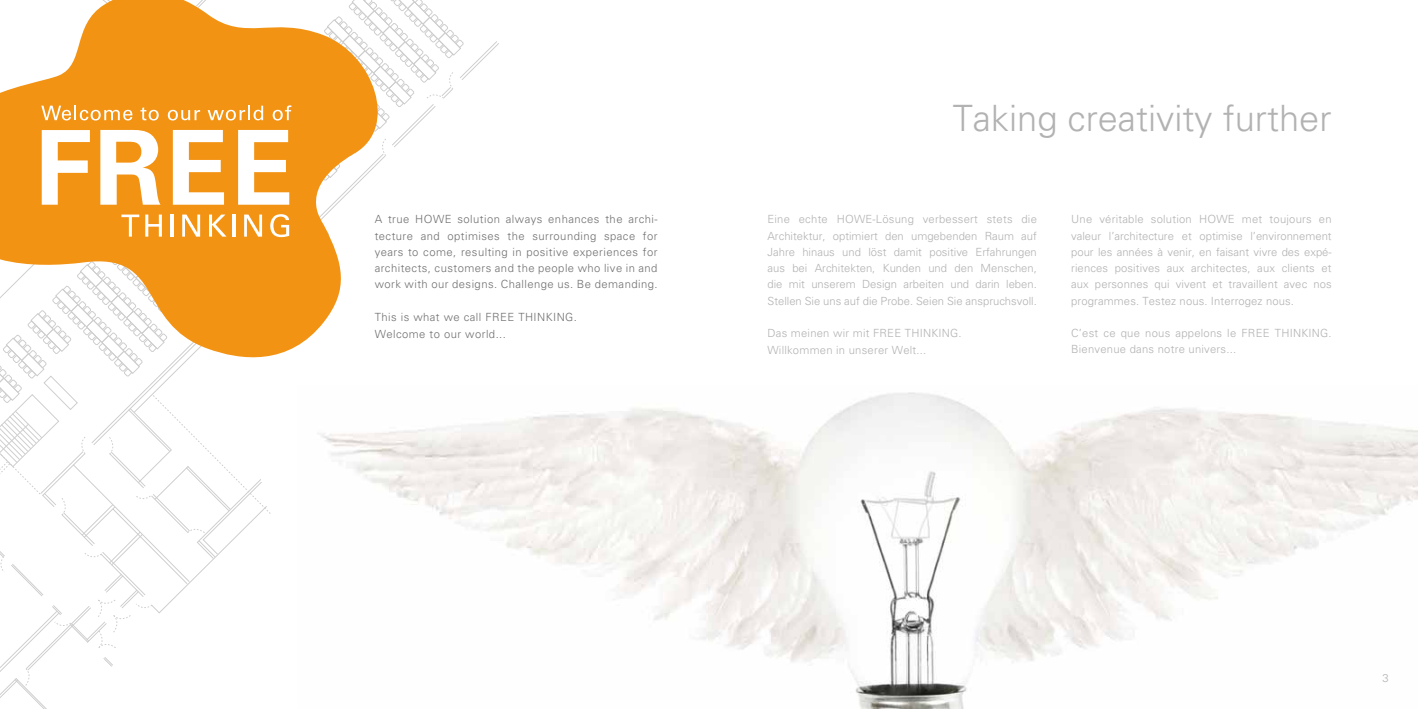
<style>
.page{position:relative;width:1418px;height:709px;background:#fff}
.page>*{position:absolute;margin:0;border:0;box-sizing:border-box;transform-origin:0 0}
.t1{font:300 36.25px "Univers";color:#b3b2b2}
.t2{font:300 11.25px/16.2px "Univers";letter-spacing:.02em;color:#b3b2b2;text-align:justify}
.t3{font:300 11.25px/16.2px "Univers";letter-spacing:.04em;color:#706f6f;text-align:justify}
</style>
<div class="page">
<svg style="left:0;top:0;width:499px;height:709px"></svg>
<img style="left:298px;top:385px;width:1119px;height:324px">
<svg style="left:1028px;top:442px;width:9px;height:47px"></svg>
<svg style="left:1028px;top:503px;width:9px;height:23px"></svg>
<svg style="left:1028px;top:540px;width:9px;height:35px"></svg>
<svg style="left:1028px;top:589px;width:9px;height:35px"></svg>
<p class="t3" style="left:375px;top:211px;width:284px">a true HowE solution always enhances the archi&shy;tecture and optimises the surrounding space for years to come, resulting in positive experiences for architects, customers and the people who live in and work with our designs. Challenge us. Be demanding.</p>
<p class="t3" style="left:375px;top:308px;width:204px;line-height:16.9px">This is what we call FREE THinKinG. welcome to our world...</p>
<h1 class="t1" style="left:952px;top:96px;width:380px">Taking creativity further</h1>
<p class="t2" style="left:767px;top:211px;width:271px">Eine echte HOWE-Lösung verbessert stets die Architektur, optimiert den umgebenden Raum auf Jahre hinaus und löst damit positive Erfahrungen aus bei Architekten, Kunden und den Menschen, die mit unserem Design arbeiten und darin leben.<br>Stellen Sie uns auf die Probe. Seien Sie anspruchsvoll.</p>
<p class="t2" style="left:767px;top:325px;width:196px;line-height:16.9px">Das meinen wir mit FREE THINKING.<br>Willkommen in unserer Welt...</p>
<p class="t2" style="left:1071px;top:211px;width:262px">Une véritable solution HOWE met toujours en valeur l’architecture et optimise l’environnement pour les années à venir, en faisant vivre des expé&shy;riences positives aux architectes, aux clients et aux personnes qui vivent et travaillent avec nos programmes. Testez nous. Interrogez nous.</p>
<p class="t2" style="left:1071px;top:325px;width:262px">C’est ce que nous appelons le FREE THINKING.<br>Bienvenue dans notre univers...</p>
<p class="t2" style="left:1382px;top:670px;width:8px">3</p>
</div>
